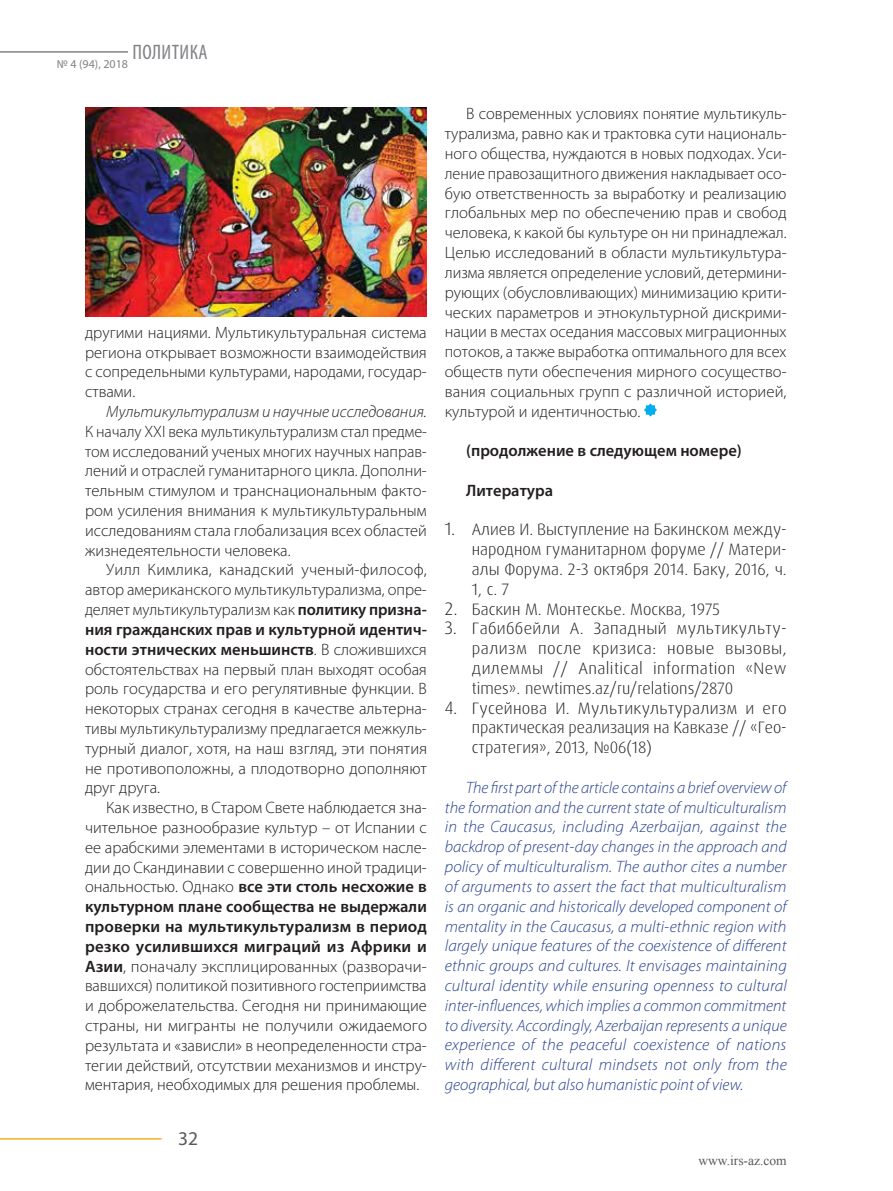
<style>
.page{position:relative;width:893px;height:1191px;background:#fff}
.page>*{position:absolute;margin:0;border:0;box-sizing:border-box;transform-origin:0 0}
.t1{font:condensed 21px "Myriad Pro";letter-spacing:.02em;color:#808285}
.t2{font:19.5px "Myriad Pro";color:#58595b}
.t3{font:300 16.5px/19.8px "Myriad Pro";color:#231f20;text-align:justify}
.t4{font:italic 300 16.5px/19.8px "Myriad Pro";color:#25408f;text-align:justify}
.t5{font:300 16.5px/19.8px "Dax Pro";color:#231f20;text-align:justify}
.t6{font:italic 300 16.5px "Myriad Pro";color:#231f20}
.t7{font:600 16.5px "Myriad Pro";color:#231f20}
.t8{font:13.5px "Times New Roman";color:#58595b}
.t9{font:12px "Myriad Pro";color:#808285}
.s1{font-weight:600}
.s2{font-size:18px}
</style>
<div class="page">
<hr style="left:0;top:51px;width:128px;height:2px;background:#808285">
<hr style="left:0;top:1138px;width:162px;height:1px;background:#fcaf17">
<svg style="left:644px;top:403px;width:13px;height:13px"></svg>
<img style="left:85px;top:107px;width:342px;height:210px">
<p class="t1" style="left:132px;top:39px;width:77px">ПОЛИТИКА</p>
<p class="t9" style="left:57px;top:56px;width:73px">№ 4 (94), 2018</p>
<p class="t3" style="left:85px;top:323px;width:343px">другими нациями. Мультикультуральная система региона открывает возможности взаимодействия с сопредельными культурами, народами, государ&shy;ствами.</p>
<p class="t6" style="left:106px;top:403px;width:322px">Мультикультурализм и научные исследования.</p>
<p class="t3" style="left:85px;top:422px;width:343px">К началу ХХI века мультикультурализм стал предме&shy;том исследований ученых многих научных направ&shy;лений и отраслей гуманитарного цикла. Дополни&shy;тельным стимулом и транснациональным факто&shy;ром усиления внимания к мультикультуральным исследованиям стала глобализация всех областей жизнедеятельности человека.</p>
<p class="t3" style="left:85px;top:560px;width:344px;text-indent:21px">Уилл Кимлика, канадский ученый-философ, автор американского мультикультурализма, опре&shy;деляет мультикультурализм как <span class="s1">политику призна&shy;ния гражданских прав и культурной идентич&shy;ности этнических меньшинств</span>. В сложившихся обстоятельствах на первый план выходят особая роль государства и его регулятивные функции. В некоторых странах сегодня в качестве альтерна&shy;тивы мультикультурализму предлагается межкуль&shy;турный диалог, хотя, на наш взгляд, эти понятия не противоположны, а плодотворно дополняют друг друга.</p>
<p class="t3" style="left:85px;top:798px;width:344px;text-indent:21px">Как известно, в Старом Свете наблюдается зна&shy;чительное разнообразие культур – от Испании с ее арабскими элементами в историческом насле&shy;дии до Скандинавии с совершенно иной традици&shy;ональностью. Однако <span class="s1">все эти столь несхожие в культурном плане сообщества не выдержали проверки на мультикультурализм в период резко усилившихся миграций из Африки и Азии</span>, поначалу эксплицированных (разворачи&shy;вавшихся) политикой позитивного гостеприимства и доброжелательства. Сегодня ни принимающие страны, ни мигранты не получили ожидаемого результата и «зависли» в неопределенности стра&shy;тегии действий, отсутствии механизмов и инстру&shy;ментария, необходимых для решения проблемы.</p>
<p class="t2" style="left:178px;top:1126px;width:22px">32</p>
<p class="t3" style="left:445px;top:104px;width:343px;text-indent:21px">В современных условиях понятие мультикуль&shy;турализма, равно как и трактовка сути националь&shy;ного общества, нуждаются в новых подходах. Уси&shy;ление правозащитного движения накладывает осо&shy;бую ответственность за выработку и реализацию глобальных мер по обеспечению прав и свобод человека, к какой бы культуре он ни принадлежал.<br>Целью исследований в области мультикультура&shy;лизма является определение условий, детермини&shy;рующих (обусловливающих) минимизацию крити&shy;ческих параметров и этнокультурной дискрими&shy;нации в местах оседания массовых миграционных потоков, а также выработка оптимального для всех обществ пути обеспечения мирного сосущество&shy;вания социальных групп с различной историей, культурой и идентичностью.</p>
<p class="t7" style="left:466px;top:440px;width:277px">(продолжение в следующем номере)</p>
<p class="t7" style="left:466px;top:480px;width:89px">Литература</p>
<p class="t5" style="left:472px;top:520px;width:316px;text-indent:-27px"><span class="s2">1.</span> Алиев И. Выступление на Бакинском между&shy;народном гуманитарном форуме // Матери&shy;алы Форума. 2-3 октября 2014. Баку, 2016, ч.<br>1, с. 7</p>
<p class="t5" style="left:445px;top:599px;width:277px"><span class="s2">2.</span> Баскин М. Монтескье. Москва, 1975</p>
<p class="t5" style="left:472px;top:619px;width:316px;text-indent:-27px"><span class="s2">3.</span> Габиббейли А. Западный мультикульту&shy;рализм после кризиса: новые вызовы, дилеммы // Analitical information «New times». newtimes.az/ru/relations/2870</p>
<p class="t5" style="left:472px;top:698px;width:316px;text-indent:-27px"><span class="s2">4.</span> Гусейнова И. Мультикультурализм и его практическая реализация на Кавказе // «Гео&shy;стратегия», 2013, №06(18)</p>
<p class="t4" style="left:445px;top:778px;width:343px;text-indent:21px">The first part of the article contains a brief overview of the formation and the current state of multiculturalism in the Caucasus, including Azerbaijan, against the backdrop of present-day changes in the approach and policy of multiculturalism. The author cites a number of arguments to assert the fact that multiculturalism is an organic and historically developed component of mentality in the Caucasus, a multi-ethnic region with largely unique features of the coexistence of different ethnic groups and cultures. It envisages maintaining cultural identity while ensuring openness to cultural inter-influences, which implies a common commitment to diversity. Accordingly, Azerbaijan represents a unique experience of the peaceful coexistence of nations with different cultural mindsets not only from the geographical, but also humanistic point of view.</p>
<p class="t8" style="left:698px;top:1151px;width:90px">www.irs-az.com</p>
</div>
